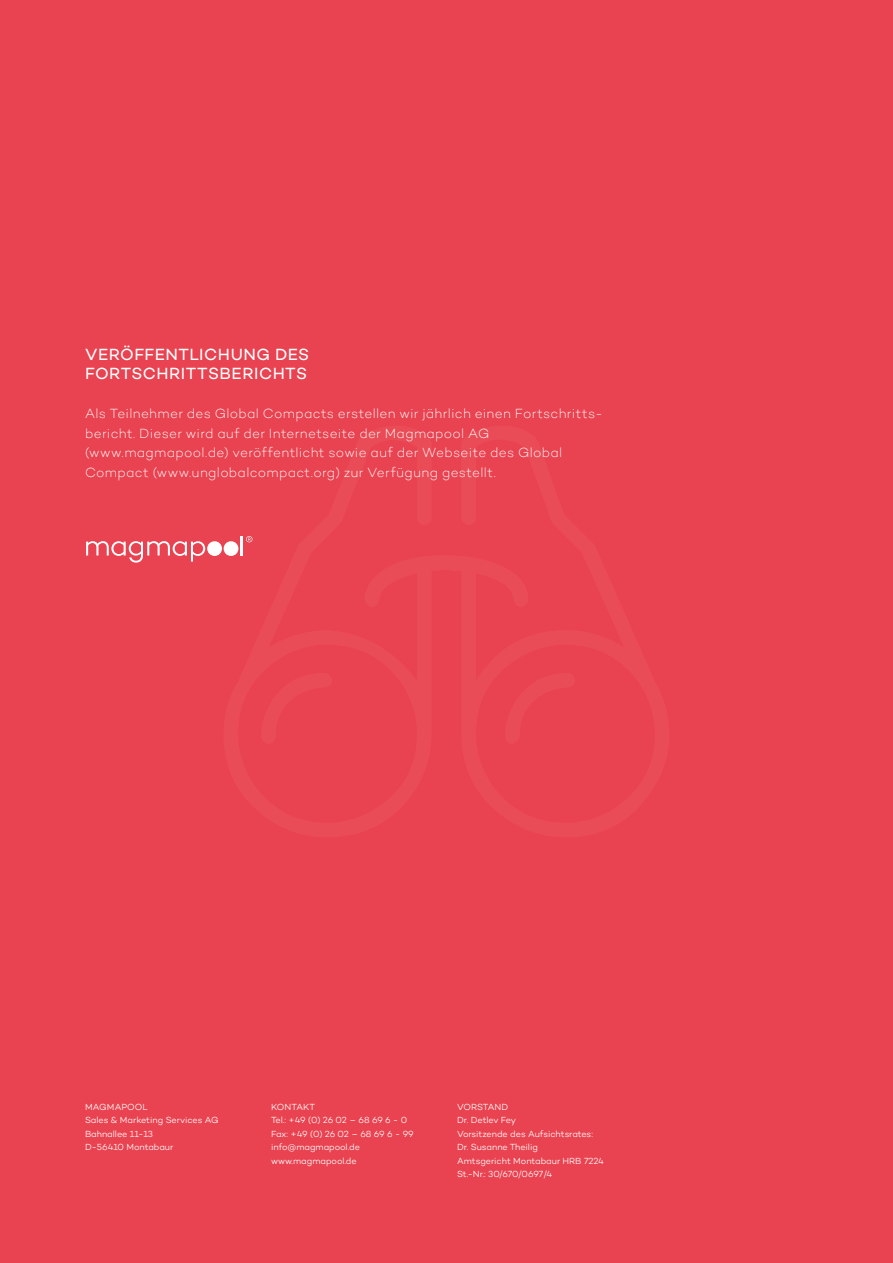
<style>
.page{position:relative;width:893px;height:1263px;background:#e94250}
.page>*{position:absolute;margin:0;border:0;box-sizing:border-box;transform-origin:0 0}
.t1{font:16.5px/19.5px "Campton";letter-spacing:.025em;color:#fff}
.t2{font:200 13.5px/19.5px "Campton";letter-spacing:.02em;color:#fff}
.t3{font:300 9px/13.5px "Campton";letter-spacing:-.005em;color:#fff}
</style>
<div class="page">
<svg style="left:86px;top:541px;width:119px;height:22px"></svg>
<div style="left:207px;top:541px;width:15px;height:15px;background:#fff;border-radius:50%"></div>
<div style="left:224px;top:541px;width:14px;height:15px;background:#fff;border-radius:50%"></div>
<svg style="left:241px;top:536px;width:11px;height:19px"></svg>
<h1 class="t1" style="left:85px;top:344px;width:226px">VERÖFFENTLICHUNG DES<br>FORTSCHRITTSBERICHTS</h1>
<p class="t2" style="left:85px;top:404px;width:519px">Als Teilnehmer des Global Compacts erstellen wir jährlich einen Fortschritts&shy;bericht. Dieser wird auf der Internetseite der Magmapool AG (www.magmapool.de) veröffentlicht sowie auf der Webseite des Global Compact (www.unglobalcompact.org) zur Verfügung gestellt.</p>
<p class="t3" style="left:85px;top:1100px;width:135px">MAGMAPOOL<br>Sales &amp; Marketing Services AG<br>Bahnallee 11-13<br>D-56410 Montabaur</p>
<p class="t3" style="left:271px;top:1100px;width:144px">KONTAKT<br>Tel.: +49 (0) 26 02 – 68 69 6 - 0<br>Fax: +49 (0) 26 02 – 68 69 6 - 99 info@magmapool.de www.magmapool.de</p>
<p class="t3" style="left:457px;top:1100px;width:148px">VORSTAND<br>Dr. Detlev Fey<br>Vorsitzende des Aufsichtsrates:<br>Dr. Susanne Theilig<br>Amtsgericht Montabaur HRB 7224<br>St.-Nr.: 30/670/0697/4</p>
</div>
